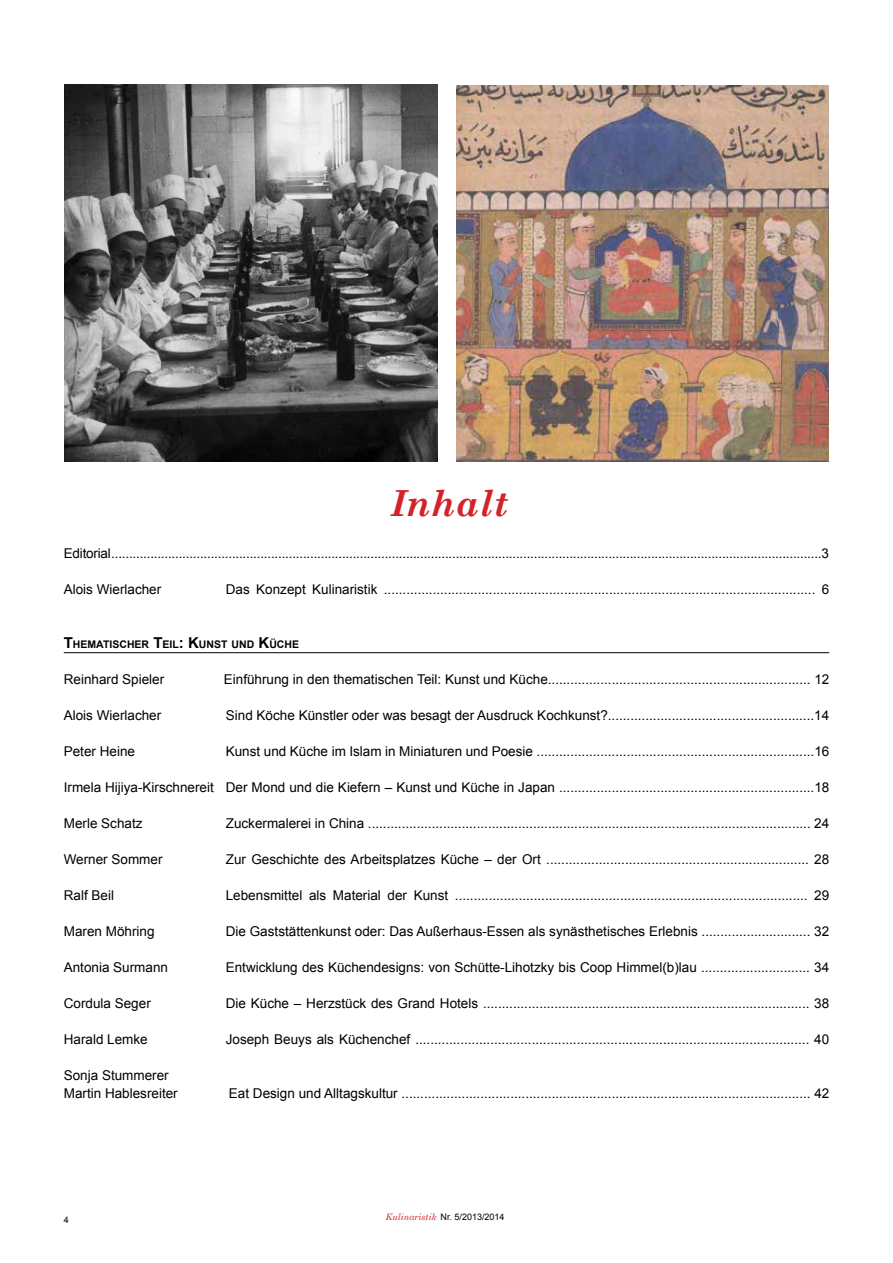
<style>
.page{position:relative;width:893px;height:1263px;background:#fff}
.page>*{position:absolute;margin:0;border:0;box-sizing:border-box;transform-origin:0 0}
.t1{font:italic 700 36px "Century Schoolbook";color:#d2232a}
.t2{font:13.5px/18px "Arial";color:#000}
.t3{font:700 10.5px "Arial";color:#000}
.t4{font:9px "Arial";color:#000}
.s1{font-size:15px}
.s2{font-family:"Century Schoolbook";font-style:italic;color:#d2232a}
</style>
<div class="page">
<hr style="left:64px;top:652px;width:765px;height:1px;background:#000">
<img style="left:456px;top:85px;width:372px;height:377px">
<img style="left:65px;top:85px;width:372px;height:376px">
<h1 class="t1" style="left:390px;top:475px;width:119px">Inhalt</h1>
<p class="t2" style="left:64px;top:544px;width:767px">Editorial ........................................................................................................................................................................................................3</p>
<p class="t2" style="left:64px;top:580px;width:99px">Alois Wierlacher</p>
<p class="t2" style="left:226px;top:580px;width:605px">Das Konzept Kulinaristik ................................................................................................................... 6</p>
<p class="t3" style="left:64px;top:637px;width:237px"><span class="s1">T</span>HEMATISCHER <span class="s1">T</span>EIL<span class="s1">: K</span>UNST UND <span class="s1">K</span>ÜCHE</p>
<p class="t2" style="left:64px;top:670px;width:136px">Reinhard Spieler E</p>
<p class="t2" style="left:233px;top:670px;width:598px">inführung in den thematischen Teil: Kunst und Küche...................................................................... 12</p>
<p class="t2" style="left:64px;top:706px;width:135px">Alois Wierlacher S</p>
<p class="t2" style="left:235px;top:706px;width:596px">ind Köche Künstler oder was besagt der Ausdruck Kochkunst?.......................................................14</p>
<p class="t2" style="left:64px;top:742px;width:73px">Peter Heine</p>
<p class="t2" style="left:226px;top:742px;width:605px">Kunst und Küche im Islam in Miniaturen und Poesie ..........................................................................16</p>
<p class="t2" style="left:64px;top:778px;width:767px">Irmela Hijiya-Kirschnereit Der Mond und die Kiefern – Kunst und Küche in Japan ....................................................................18</p>
<p class="t2" style="left:64px;top:814px;width:80px">Merle Schatz</p>
<p class="t2" style="left:226px;top:814px;width:605px">Zuckermalerei in China ...................................................................................................................... 24</p>
<p class="t2" style="left:64px;top:850px;width:100px">Werner Sommer</p>
<p class="t2" style="left:226px;top:850px;width:605px">Zur Geschichte des Arbeitsplatzes Küche – der Ort ...................................................................... 28</p>
<p class="t2" style="left:64px;top:886px;width:81px">Ralf Beil L</p>
<p class="t2" style="left:233px;top:886px;width:597px">ebensmittel als Material der Kunst .............................................................................................. 29</p>
<p class="t2" style="left:64px;top:922px;width:92px">Maren Möhring</p>
<p class="t2" style="left:226px;top:922px;width:605px">Die Gaststättenkunst oder: Das Außerhaus-Essen als synästhetisches Erlebnis ............................. 32</p>
<p class="t2" style="left:64px;top:958px;width:128px">Antonia Surmann E</p>
<p class="t2" style="left:235px;top:958px;width:596px">ntwicklung des Küchendesigns: von Schütte-Lihotzky bis Coop H immel(b)lau ............................. 34</p>
<p class="t2" style="left:64px;top:994px;width:89px">Cordula Seger</p>
<p class="t2" style="left:226px;top:994px;width:605px">Die Küche – Herzstück des Grand Hotels ....................................................................................... 38</p>
<p class="t2" style="left:64px;top:1030px;width:86px">Harald Lemke</p>
<p class="t2" style="left:226px;top:1030px;width:605px">Joseph Beuys als Küchenchef ......................................................................................................... 40</p>
<p class="t2" style="left:64px;top:1066px;width:145px">Sonja Stummerer<br>Martin Hablesreiter E</p>
<p class="t2" style="left:238px;top:1084px;width:593px">at Design und Alltagskultur ............................................................................................................. 42</p>
<p class="t4" style="left:64px;top:1214px;width:7px">4</p>
<p class="t4" style="left:386px;top:1211px;width:120px"><span class="s2">Kulinaristik</span> Nr. 5/2013/2014</p>
</div>
